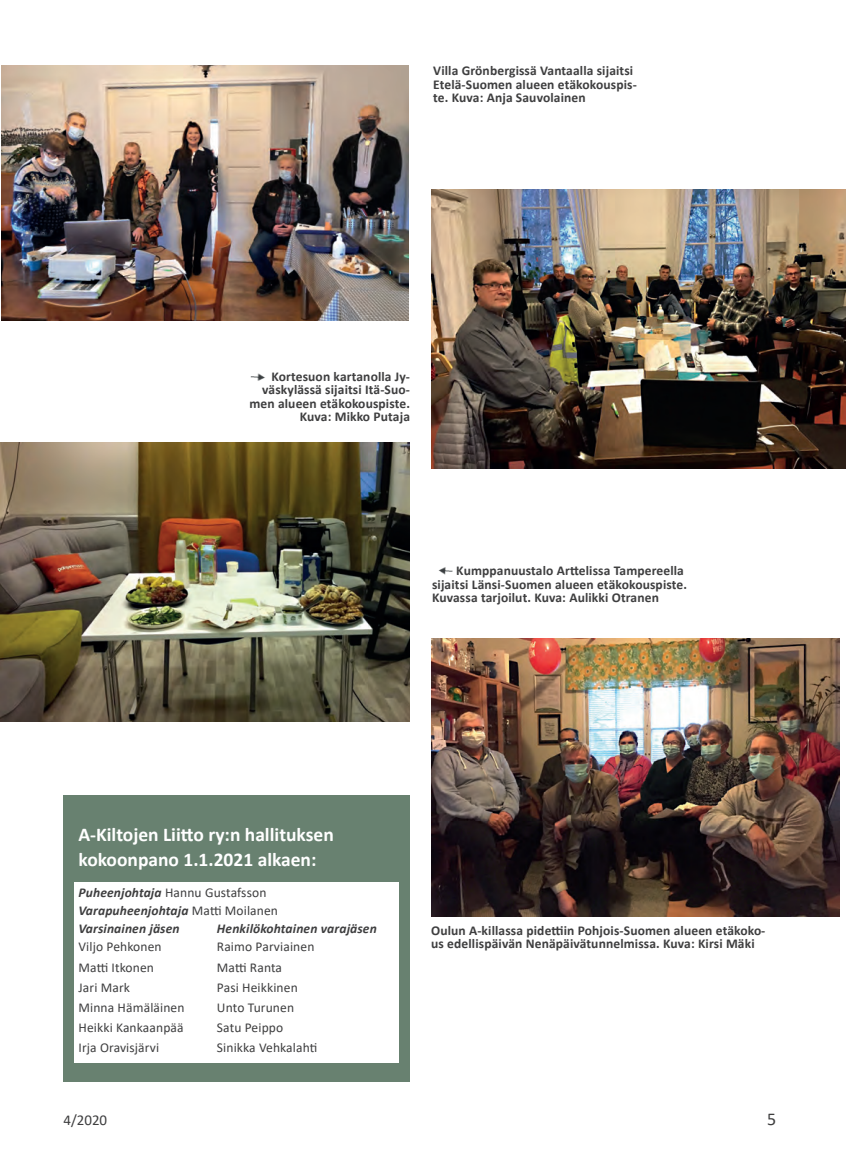
<style>
.page{position:relative;width:846px;height:1168px;background:#fff}
.page>*{position:absolute;margin:0;border:0;box-sizing:border-box;transform-origin:0 0}
.t1{font:700 19.5px/25.5px "Calibri";color:#fff}
.t2{font:18px "Calibri";color:#3e3e3f}
.t3{font:15px "Calibri";color:#3e3e3f}
.t4{font:700 13.5px/13.5px "Calibri";letter-spacing:.01em;color:#3e3e3f}
.t5{font:13.5px/20.1px "Calibri";letter-spacing:.01em;color:#3e3e3f}
.t6{font:italic 700 13.5px "Calibri";letter-spacing:.01em;color:#3e3e3f}
.s1{font-weight:700;font-style:italic}
.s2{font-weight:400;font-style:normal}
</style>
<div class="page">
<div style="left:63px;top:795px;width:347px;height:286px;background:#688170"></div>
<div style="left:74px;top:881px;width:325px;height:181px;background:#fff"></div>
<img style="left:432px;top:189px;width:414px;height:279px">
<img style="left:1px;top:65px;width:408px;height:255px">
<img style="left:0;top:443px;width:410px;height:278px">
<img style="left:431px;top:638px;width:408px;height:278px">
<img style="left:250px;top:373px;width:15px;height:8px">
<img style="left:438px;top:567px;width:15px;height:8px">
<p class="t4" style="left:433px;top:64px;width:205px">Villa Grönbergissä Vantaalla sijaitsi<br>Etelä-Suomen alueen etäkokouspis&shy;te. Kuva: Anja Sauvolainen</p>
<p class="t4" style="left:249px;top:369px;width:162px;text-align:right">Kortesuon kartanolla Jy&shy;väskylässä sijaitsi Itä-Suo&shy;men alueen etäkokouspiste.<br>Kuva: Mikko Putaja</p>
<p class="t4" style="left:432px;top:563px;width:256px;text-indent:24px">Kumppanuustalo Arttelissa Tampereella sijaitsi Länsi-Suomen alueen etäkokouspiste.<br>Kuvassa tarjoilut. Kuva: Aulikki Otranen</p>
<h1 class="t1" style="left:79px;top:821px;width:257px">A-Kiltojen Liitto ry:n hallituksen kokoonpano 1.1.2021 alkaen:</h1>
<p class="t5" style="left:79px;top:881px;width:189px"><span class="s1">Puheenjohtaja</span> Hannu Gustafsson</p>
<p class="t6" style="left:79px;top:900px;width:201px">Varapuheenjohtaja <span class="s2">Matti Moilanen</span></p>
<p class="t6" style="left:217px;top:919px;width:161px">Henkilökohtainen varajäsen</p>
<p class="t5" style="left:217px;top:936px;width:102px">Raimo Parviainen<br>Matti Ranta<br>Pasi Heikkinen<br>Unto Turunen<br>Satu Peippo<br>Sinikka Vehkalahti</p>
<p class="t6" style="left:79px;top:919px;width:103px">Varsinainen jäsen</p>
<p class="t5" style="left:79px;top:936px;width:108px">Viljo Pehkonen<br>Matti Itkonen<br>Jari Mark<br>Minna Hämäläinen<br>Heikki Kankaanpää<br>Irja Oravisjärvi</p>
<p class="t4" style="left:431px;top:923px;width:336px">Oulun A-killassa pidettiin Pohjois-Suomen alueen etäkoko&shy;us edellispäivän Nenäpäivätunnelmissa. Kuva: Kirsi Mäki</p>
<p class="t3" style="left:63px;top:1109px;width:45px">4/2020</p>
<h2 class="t2" style="left:767px;top:1106px;width:11px">5</h2>
</div>
